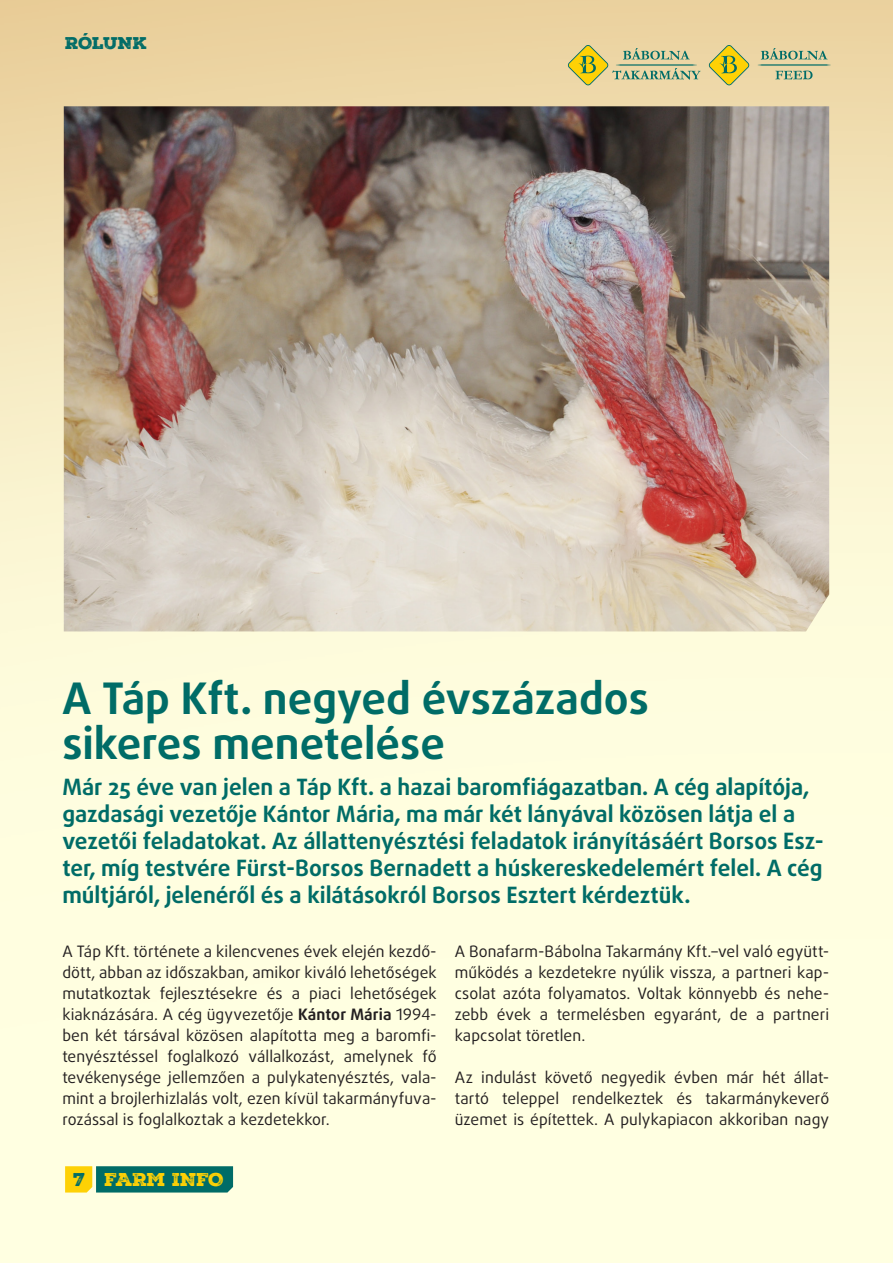
<style>
.page{position:relative;width:893px;height:1263px;background:#fff}
.page>*{position:absolute;margin:0;border:0;box-sizing:border-box;transform-origin:0 0}
.Farminfo_focim__DaxL{font:700 43.5px/45px "Daxline Pro";color:#006c67}
.Lead{font:700 22.5px/27px "Daxline Pro";color:#006c67}
.t1{font:18px "Nexa Rust Slab Black 02";letter-spacing:-.025em;color:#fed105}
.t2{font:18px "Nexa Rust Slab Black 02";color:#006c67}
.t3{font:16.5px "Nexa Rust Slab Black 01";letter-spacing:-.025em;color:#006c67}
.Farminfo_kenyer{font:15.75px/21px "Daxline Pro";letter-spacing:.005em;color:#231f20;text-align:justify}
.s1{font-weight:700}
</style>
<div class="page">
<img style="left:0;top:0;width:893px;height:1263px">
<svg style="left:65px;top:1166px;width:168px;height:26px;background:#31815c"></svg>
<svg style="left:568px;top:45px;width:132px;height:40px;background:#cac586"></svg>
<svg style="left:708px;top:45px;width:42px;height:40px;background:#d5c659"></svg>
<svg style="left:758px;top:48px;width:73px;height:31px;background:#c0c299"></svg>
<img style="left:64px;top:106px;width:765px;height:525px">
<p class="t3" style="left:65px;top:32px;width:84px">RÓLUNK</p>
<p class="Farminfo_focim__DaxL" style="left:62px;top:676px;width:588px">A Táp Kft. negyed évszázados sikeres menetelése</p>
<p class="Lead" style="left:62px;top:773px;width:763px">Már 25 éve van jelen a Táp Kft. a hazai baromfiágazatban. A cég alapítója, gazdasági vezetője Kántor Mária, ma már két lányával közösen látja el a vezetői feladatokat. Az állattenyésztési feladatok irányításáért Borsos Esz&shy;ter, míg testvére Fürst-Borsos Bernadett a húskereskedelemért felel. A cég múltjáról, jelenéről és a kilátásokról Borsos Esztert kérdeztük.</p>
<p class="Farminfo_kenyer" style="left:62px;top:941px;width:376px">A Táp Kft. története a kilencvenes évek elején kezdő&shy;dött, abban az időszakban, amikor kiváló lehetőségek mutatkoztak fejlesztésekre és a piaci lehetőségek kiaknázására. A cég ügyvezetője <span class="s1">Kántor Mária</span> 1994- ben két társával közösen alapította meg a baromfi&shy;tenyésztéssel foglalkozó vállalkozást, amelynek fő tevékenysége jellemzően a pulykatenyésztés, vala&shy;mint a brojlerhizlalás volt, ezen kívül takarmányfuva&shy;rozással is foglalkoztak a kezdetekkor.</p>
<p class="Farminfo_kenyer" style="left:455px;top:941px;width:376px">A Bonafarm-Bábolna Takarmány Kft.–vel való együtt&shy;működés a kezdetekre nyúlik vissza, a partneri kap&shy;csolat azóta folyamatos. Voltak könnyebb és nehe&shy;zebb évek a termelésben egyaránt, de a partneri kapcsolat töretlen.</p>
<p class="Farminfo_kenyer" style="left:455px;top:1067px;width:376px">Az indulást követő negyedik évben már hét állat&shy;tartó teleppel rendelkeztek és takarmánykeverő üzemet is építettek. A pulykapiacon akkoriban nagy</p>
<p class="t2" style="left:73px;top:1167px;width:14px">7</p>
<p class="t1" style="left:105px;top:1167px;width:121px">FARM INFO</p>
</div>
